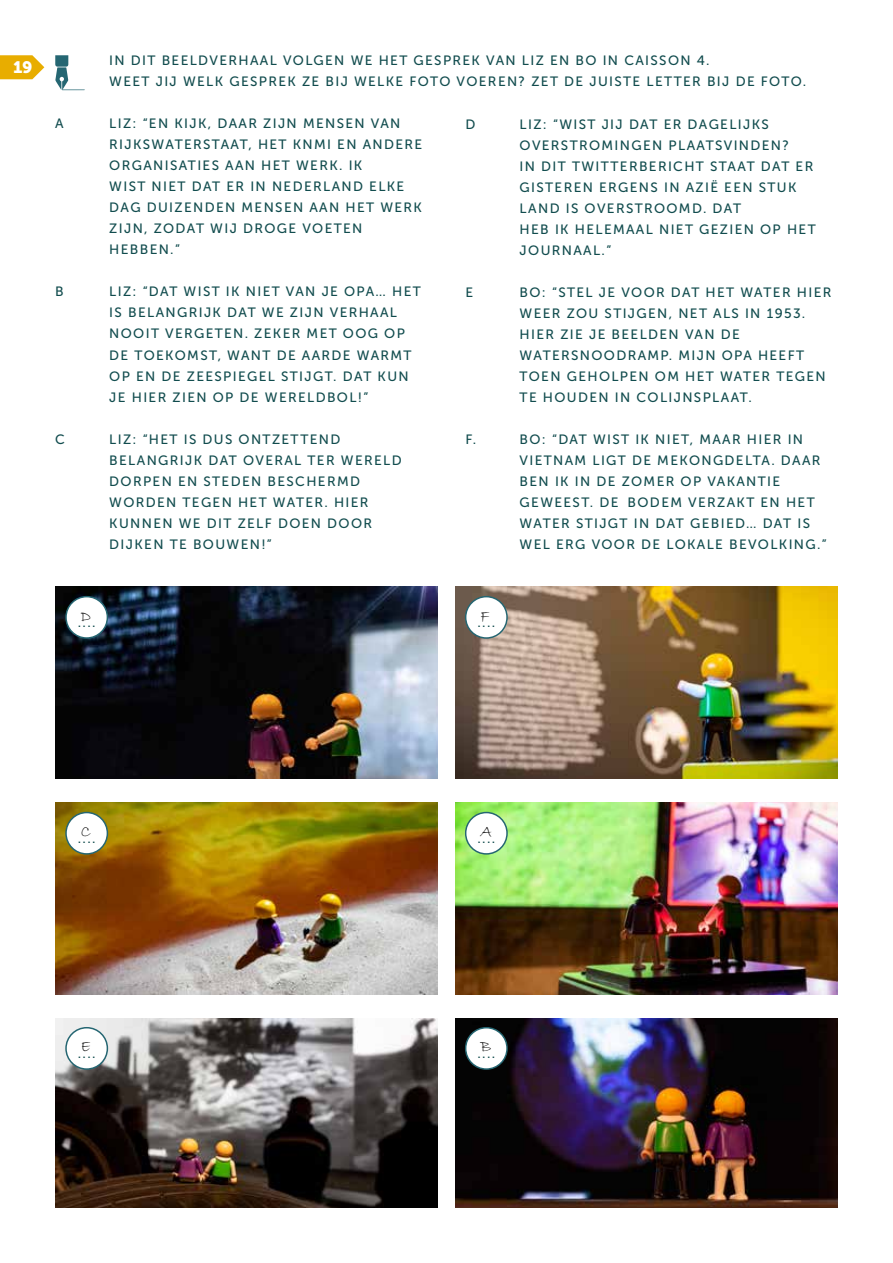
<style>
.page{position:relative;width:893px;height:1263px;background:#fff}
.page>*{position:absolute;margin:0;border:0;box-sizing:border-box;transform-origin:0 0}
.t1{font:16.5px "Bradley Hand ITC";color:#000}
.t2{font:16.5px "Museo 900";color:#fff}
.t3{font:13.5px/21px "Museo Sans 500";letter-spacing:.1em;color:#114c4e}
</style>
<div class="page">
<img style="left:55px;top:586px;width:382px;height:192px">
<img style="left:455px;top:586px;width:383px;height:192px">
<img style="left:55px;top:802px;width:382px;height:192px">
<img style="left:455px;top:802px;width:383px;height:192px">
<img style="left:55px;top:1018px;width:382px;height:190px">
<img style="left:455px;top:1018px;width:383px;height:190px">
<div style="left:466px;top:1028px;width:41px;height:41px;background:#fff;border-radius:50%"></div>
<div style="left:465px;top:1027px;width:43px;height:43px;border:2px solid #256672;border-radius:50%"></div>
<div style="left:466px;top:812px;width:41px;height:42px;background:#fff;border-radius:50%"></div>
<div style="left:465px;top:812px;width:43px;height:43px;border:2px solid #256672;border-radius:50%"></div>
<div style="left:466px;top:597px;width:41px;height:41px;background:#fff;border-radius:50%"></div>
<div style="left:465px;top:596px;width:43px;height:43px;border:2px solid #256672;border-radius:50%"></div>
<div style="left:66px;top:597px;width:41px;height:41px;background:#fff;border-radius:50%"></div>
<div style="left:65px;top:596px;width:43px;height:43px;border:2px solid #256672;border-radius:50%"></div>
<div style="left:66px;top:812px;width:41px;height:42px;background:#fff;border-radius:50%"></div>
<div style="left:65px;top:812px;width:43px;height:43px;border:2px solid #256672;border-radius:50%"></div>
<div style="left:66px;top:1028px;width:41px;height:41px;background:#fff;border-radius:50%"></div>
<div style="left:65px;top:1027px;width:43px;height:43px;border:2px solid #256672;border-radius:50%"></div>
<svg style="left:0;top:55px;width:44px;height:24px"></svg>
<svg style="left:55px;top:55px;width:30px;height:35px"></svg>
<p class="t2" style="left:13px;top:58px;width:20px">19</p>
<p class="t3" style="left:109px;top:50px;width:698px">IN DIT BEELDVERHAAL VOLGEN WE HET GESPREK VAN LIZ EN BO IN CAISSON 4.<br>WEET JIJ WELK GESPREK ZE BIJ WELKE FOTO VOEREN? ZET DE JUISTE LETTER BIJ DE FOTO.</p>
<p class="t3" style="left:55px;top:113px;width:10px">A</p>
<p class="t3" style="left:109px;top:113px;width:315px">LIZ: “EN KIJK, DAAR ZIJN MENSEN VAN<br>RIJKSWATERSTAAT, HET KNMI EN ANDERE<br>ORGANISATIES AAN HET WERK. IK<br>WIST NIET DAT ER IN NEDERLAND ELKE<br>DAG DUIZENDEN MENSEN AAN HET WERK<br>ZIJN, ZODAT WIJ DROGE VOETEN<br>HEBBEN.”</p>
<p class="t3" style="left:55px;top:281px;width:10px">B</p>
<p class="t3" style="left:109px;top:281px;width:313px">LIZ: “DAT WIST IK NIET VAN JE OPA… HET<br>IS BELANGRIJK DAT WE ZIJN VERHAAL<br>NOOIT VERGETEN. ZEKER MET OOG OP<br>DE TOEKOMST, WANT DE AARDE WARMT<br>OP EN DE ZEESPIEGEL STIJGT. DAT KUN<br>JE HIER ZIEN OP DE WERELDBOL!”</p>
<p class="t3" style="left:55px;top:428px;width:11px">C</p>
<p class="t3" style="left:109px;top:428px;width:294px">LIZ: “HET IS DUS ONTZETTEND<br>BELANGRIJK DAT OVERAL TER WERELD<br>DORPEN EN STEDEN BESCHERMD<br>WORDEN TEGEN HET WATER. HIER<br>KUNNEN WE DIT ZELF DOEN DOOR<br>DIJKEN TE BOUWEN!”</p>
<p class="t3" style="left:466px;top:113px;width:11px">D</p>
<p class="t3" style="left:520px;top:113px;width:298px">LIZ: “WIST JIJ DAT ER DAGELIJKS<br>OVERSTROMINGEN PLAATSVINDEN?<br>IN DIT TWITTERBERICHT STAAT DAT ER<br>GISTEREN ERGENS IN AZIË EEN STUK<br>LAND IS OVERSTROOMD. DAT<br>HEB IK HELEMAAL NIET GEZIEN OP HET<br>JOURNAAL.”</p>
<p class="t3" style="left:466px;top:281px;width:9px">E</p>
<p class="t3" style="left:520px;top:281px;width:313px">BO: “STEL JE VOOR DAT HET WATER HIER<br>WEER ZOU STIJGEN, NET ALS IN 1953.<br>HIER ZIE JE BEELDEN VAN DE<br>WATERSNOODRAMP. MIJN OPA HEEFT<br>TOEN GEHOLPEN OM HET WATER TEGEN<br>TE HOUDEN IN COLIJNSPLAAT.</p>
<p class="t3" style="left:466px;top:428px;width:12px">F.</p>
<p class="t3" style="left:520px;top:428px;width:309px">BO: “DAT WIST IK NIET, MAAR HIER IN<br>VIETNAM LIGT DE MEKONGDELTA. DAAR<br>BEN IK IN DE ZOMER OP VAKANTIE<br>GEWEEST. DE BODEM VERZAKT EN HET<br>WATER STIJGT IN DAT GEBIED… DAT IS<br>WEL ERG VOOR DE LOKALE BEVOLKING.”</p>
<p class="t1" style="left:81px;top:605px;width:12px">D</p>
<p class="t1" style="left:480px;top:605px;width:10px">F</p>
<p class="t3" style="left:78px;top:612px;width:19px">....</p>
<p class="t3" style="left:477px;top:612px;width:19px">....</p>
<p class="t1" style="left:81px;top:821px;width:12px">C</p>
<p class="t1" style="left:480px;top:821px;width:13px">A</p>
<p class="t3" style="left:78px;top:828px;width:19px">....</p>
<p class="t3" style="left:477px;top:828px;width:19px">....</p>
<p class="t1" style="left:81px;top:1036px;width:11px">E</p>
<p class="t1" style="left:480px;top:1036px;width:12px">B</p>
<p class="t3" style="left:78px;top:1043px;width:19px">....</p>
<p class="t3" style="left:477px;top:1043px;width:19px">....</p>
</div>
